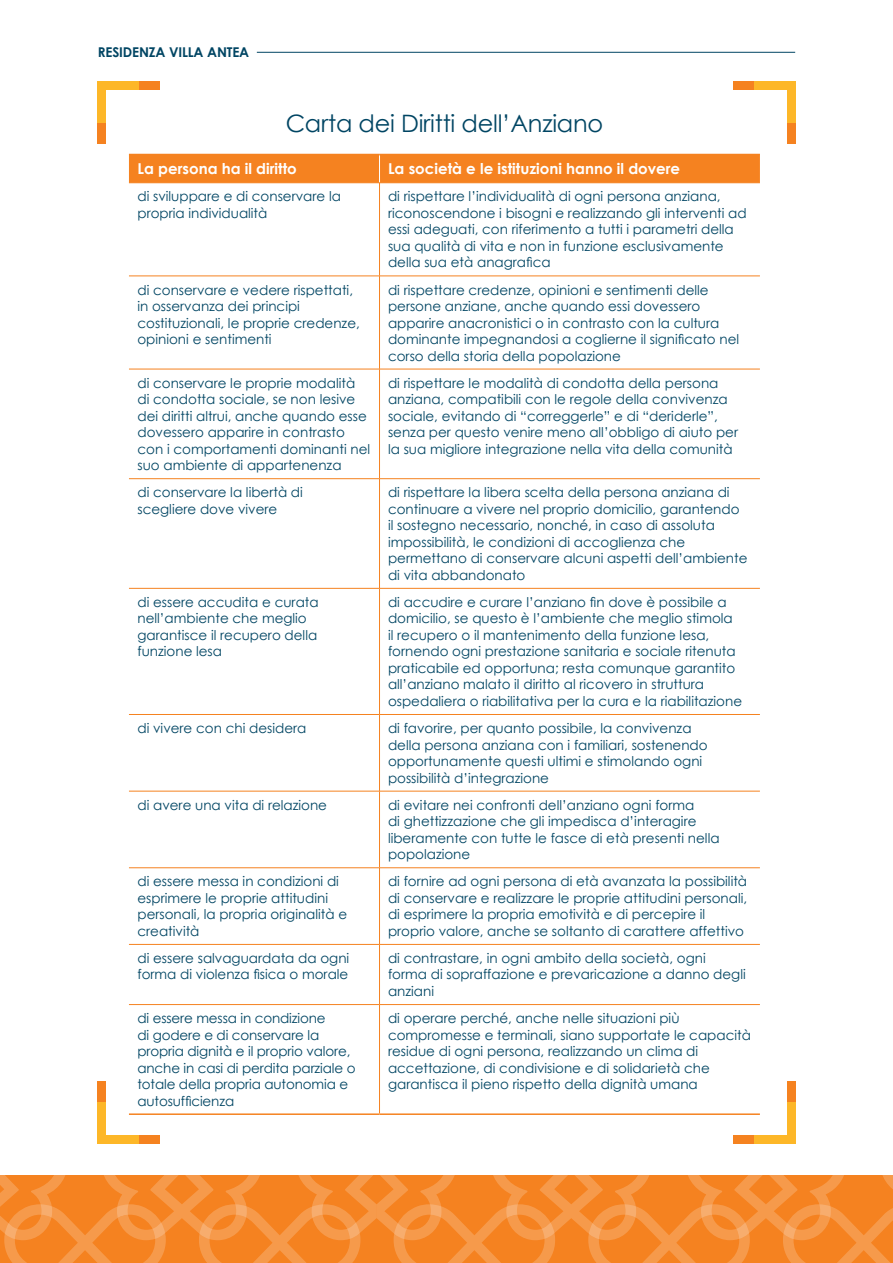
<style>
.page{position:relative;width:893px;height:1263px;background:#fff}
.page>*{position:absolute;margin:0;border:0;box-sizing:border-box;transform-origin:0 0}
.t1{font:24px "Century Gothic";letter-spacing:-.01em;color:#004563}
.t2{font:700 15px "Century Gothic";color:#fff}
.t3{font:13.5px/16.5px "Century Gothic";color:#004563}
.t4{font:700 13.5px "Century Gothic";letter-spacing:-.01em;color:#004563}
</style>
<div class="page">
<svg style="left:0;top:1176px;width:893px;height:87px;background:#f58b30"></svg>
<hr style="left:257px;top:52px;width:538px;height:1px;background:#004563">
<div style="left:129px;top:155px;width:631px;height:27px;background:#f58220"></div>
<hr style="left:129px;top:154px;width:250px;height:1px;background:#f58220">
<hr style="left:379px;top:154px;width:381px;height:1px;background:#f58220">
<hr style="left:129px;top:182px;width:250px;height:1px;background:#f58220">
<hr style="left:129px;top:276px;width:250px;height:1px;background:#f58220">
<hr style="left:129px;top:369px;width:250px;height:1px;background:#f58220">
<hr style="left:129px;top:478px;width:250px;height:1px;background:#f58220">
<hr style="left:129px;top:588px;width:250px;height:1px;background:#f58220">
<hr style="left:129px;top:714px;width:250px;height:1px;background:#f58220">
<hr style="left:129px;top:791px;width:250px;height:1px;background:#f58220">
<hr style="left:129px;top:867px;width:250px;height:1px;background:#f58220">
<hr style="left:129px;top:944px;width:250px;height:1px;background:#f58220">
<hr style="left:379px;top:183px;width:1px;height:93px;background:#f58220">
<hr style="left:379px;top:276px;width:1px;height:93px;background:#f58220">
<hr style="left:379px;top:369px;width:1px;height:109px;background:#f58220">
<hr style="left:379px;top:479px;width:1px;height:109px;background:#f58220">
<hr style="left:379px;top:588px;width:1px;height:126px;background:#f58220">
<hr style="left:379px;top:715px;width:1px;height:76px;background:#f58220">
<hr style="left:379px;top:791px;width:1px;height:76px;background:#f58220">
<hr style="left:379px;top:868px;width:1px;height:76px;background:#f58220">
<hr style="left:379px;top:945px;width:1px;height:59px;background:#f58220">
<hr style="left:379px;top:182px;width:381px;height:1px;background:#f58220">
<hr style="left:379px;top:276px;width:381px;height:1px;background:#f58220">
<hr style="left:379px;top:369px;width:381px;height:1px;background:#f58220">
<hr style="left:379px;top:478px;width:381px;height:1px;background:#f58220">
<hr style="left:379px;top:588px;width:381px;height:1px;background:#f58220">
<hr style="left:379px;top:714px;width:381px;height:1px;background:#f58220">
<hr style="left:379px;top:791px;width:381px;height:1px;background:#f58220">
<hr style="left:379px;top:867px;width:381px;height:1px;background:#f58220">
<hr style="left:379px;top:944px;width:381px;height:1px;background:#f58220">
<hr style="left:129px;top:1004px;width:250px;height:1px;background:#f58220">
<hr style="left:129px;top:1113px;width:250px;height:2px;background:#f58220">
<hr style="left:379px;top:1005px;width:1px;height:108px;background:#f58220">
<hr style="left:379px;top:1004px;width:381px;height:1px;background:#f58220">
<hr style="left:379px;top:1113px;width:381px;height:2px;background:#f58220">
<div style="left:98px;top:81px;width:8px;height:52px;background:#fdb728"></div>
<div style="left:106px;top:81px;width:43px;height:9px;background:#fdb728"></div>
<div style="left:98px;top:123px;width:8px;height:21px;background:#f58220"></div>
<div style="left:139px;top:81px;width:21px;height:9px;background:#f58220"></div>
<div style="left:787px;top:81px;width:8px;height:52px;background:#fdb728"></div>
<div style="left:744px;top:81px;width:43px;height:9px;background:#fdb728"></div>
<div style="left:787px;top:123px;width:8px;height:21px;background:#f58220"></div>
<div style="left:733px;top:81px;width:21px;height:9px;background:#f58220"></div>
<div style="left:787px;top:1092px;width:8px;height:51px;background:#fdb728"></div>
<div style="left:744px;top:1135px;width:43px;height:8px;background:#fdb728"></div>
<div style="left:787px;top:1081px;width:8px;height:21px;background:#f58220"></div>
<div style="left:733px;top:1135px;width:21px;height:8px;background:#f58220"></div>
<div style="left:98px;top:1092px;width:8px;height:51px;background:#fdb728"></div>
<div style="left:106px;top:1135px;width:43px;height:8px;background:#fdb728"></div>
<div style="left:98px;top:1081px;width:8px;height:21px;background:#f58220"></div>
<div style="left:139px;top:1135px;width:21px;height:8px;background:#f58220"></div>
<p class="t4" style="left:98px;top:42px;width:153px">RESIDENZA VILLA ANTEA</p>
<h1 class="t1" style="left:286px;top:106px;width:319px">Carta dei Diritti dell’Anziano</h1>
<p class="t2" style="left:137px;top:157px;width:161px">La persona ha il diritto</p>
<p class="t2" style="left:388px;top:157px;width:294px">La società e le istituzioni hanno il dovere</p>
<p class="t3" style="left:137px;top:188px;width:205px">di sviluppare e di conservare la propria individualità</p>
<p class="t3" style="left:388px;top:188px;width:360px">di rispettare l’individualità di ogni persona anziana, riconoscendone i bisogni e realizzando gli interventi ad essi adeguati, con riferimento a tutti i parametri della sua qualità di vita e non in funzione esclusivamente della sua età anagrafica</p>
<p class="t3" style="left:137px;top:281px;width:224px">di conservare e vedere rispettati, in osservanza dei principi costituzionali, le proprie credenze, opinioni e sentimenti</p>
<p class="t3" style="left:388px;top:281px;width:353px">di rispettare credenze, opinioni e sentimenti delle persone anziane, anche quando essi dovessero apparire anacronistici o in contrasto con la cultura dominante impegnandosi a coglierne il significato nel corso della storia della popolazione</p>
<p class="t3" style="left:137px;top:374px;width:234px">di conservare le proprie modalità di condotta sociale, se non lesive dei diritti altrui, anche quando esse dovessero apparire in contrasto con i comportamenti dominanti nel suo ambiente di appartenenza</p>
<p class="t3" style="left:388px;top:374px;width:352px">di rispettare le modalità di condotta della persona anziana, compatibili con le regole della convivenza sociale, evitando di “correggerle” e di “deriderle”, senza per questo venire meno all’obbligo di aiuto per la sua migliore integrazione nella vita della comunità</p>
<p class="t3" style="left:137px;top:484px;width:167px">di conservare la libertà di scegliere dove vivere</p>
<p class="t3" style="left:388px;top:484px;width:361px">di rispettare la libera scelta della persona anziana di continuare a vivere nel proprio domicilio, garantendo il sostegno necessario, nonché, in caso di assoluta impossibilità, le condizioni di accoglienza che permettano di conservare alcuni aspetti dell’ambiente di vita abbandonato</p>
<p class="t3" style="left:137px;top:593px;width:183px">di essere accudita e curata nell’ambiente che meglio garantisce il recupero della funzione lesa</p>
<p class="t3" style="left:388px;top:593px;width:356px">di accudire e curare l’anziano fin dove è possibile a domicilio, se questo è l’ambiente che meglio stimola<br>il recupero o il mantenimento della funzione lesa, fornendo ogni prestazione sanitaria e sociale ritenuta praticabile ed opportuna; resta comunque garantito all’anziano malato il diritto al ricovero in struttura ospedaliera o riabilitativa per la cura e la riabilitazione</p>
<p class="t3" style="left:137px;top:720px;width:170px">di vivere con chi desidera</p>
<p class="t3" style="left:388px;top:720px;width:321px">di favorire, per quanto possibile, la convivenza della persona anziana con i familiari, sostenendo opportunamente questi ultimi e stimolando ogni possibilità d’integrazione</p>
<p class="t3" style="left:137px;top:796px;width:191px">di avere una vita di relazione</p>
<p class="t3" style="left:388px;top:796px;width:333px">di evitare nei confronti dell’anziano ogni forma<br>di ghettizzazione che gli impedisca d’interagire liberamente con tutte le fasce di età presenti nella popolazione</p>
<p class="t3" style="left:137px;top:873px;width:211px">di essere messa in condizioni di esprimere le proprie attitudini personali, la propria originalità e creatività</p>
<p class="t3" style="left:388px;top:873px;width:361px">di fornire ad ogni persona di età avanzata la possibilità di conservare e realizzare le proprie attitudini personali, di esprimere la propria emotività e di percepire il proprio valore, anche se soltanto di carattere affettivo</p>
<p class="t3" style="left:137px;top:949px;width:213px">di essere salvaguardata da ogni forma di violenza fisica o morale</p>
<p class="t3" style="left:388px;top:949px;width:359px">di contrastare, in ogni ambito della società, ogni forma di sopraffazione e prevaricazione a danno degli anziani</p>
<p class="t3" style="left:137px;top:1010px;width:220px">di essere messa in condizione<br>di godere e di conservare la propria dignità e il proprio valore, anche in casi di perdita parziale o totale della propria autonomia e autosufficienza</p>
<p class="t3" style="left:388px;top:1010px;width:364px">di operare perché, anche nelle situazioni più compromesse e terminali, siano supportate le capacità residue di ogni persona, realizzando un clima di accettazione, di condivisione e di solidarietà che garantisca il pieno rispetto della dignità umana</p>
</div>
